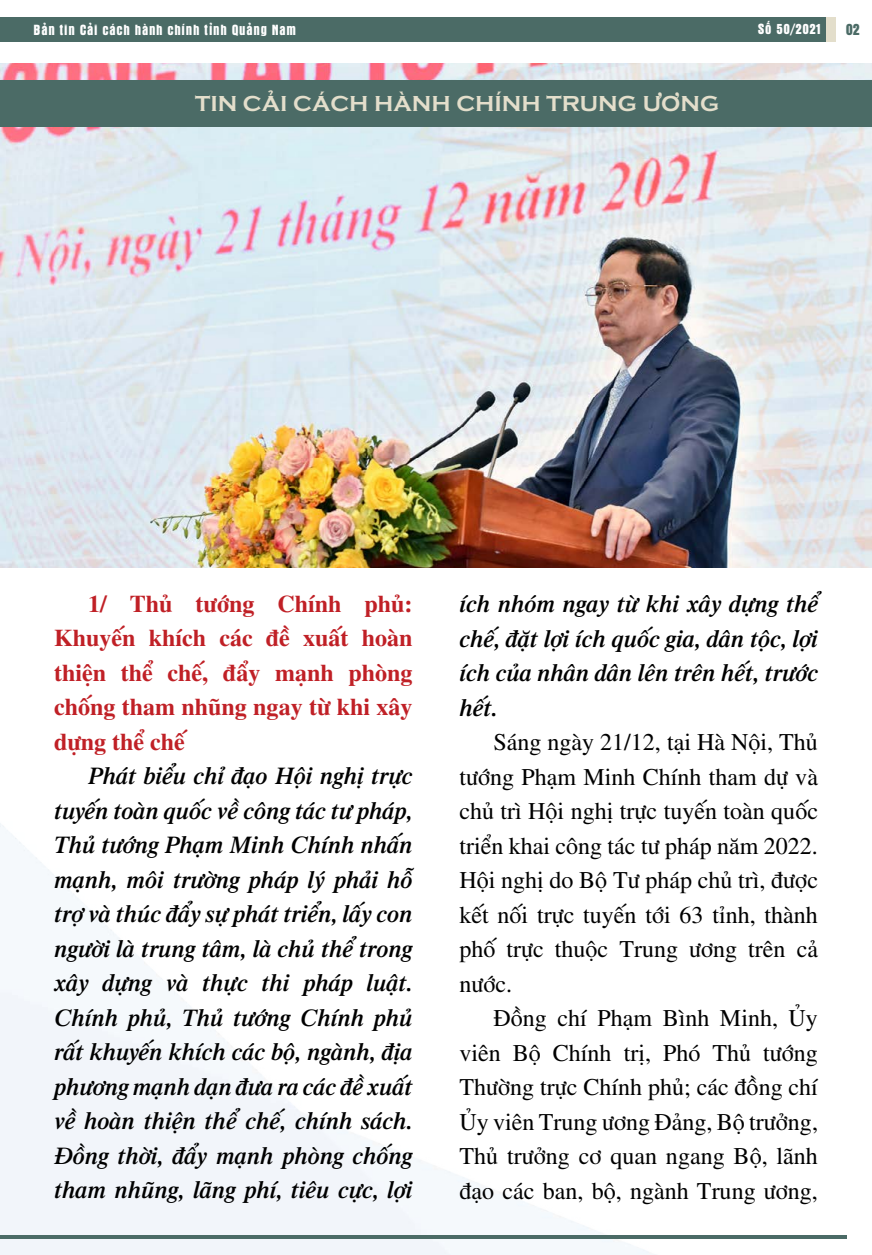
<style>
.page{position:relative;width:872px;height:1255px;background:#fff}
.page>*{position:absolute;margin:0;border:0;box-sizing:border-box;transform-origin:0 0}
.t1{font:italic 700 24px/34.5px "UTM Times";color:#000;text-align:justify}
.t2{font:24px/34.5px "UTM Times";color:#000;text-align:justify}
.t3{font:700 24px/34.5px "UTM Times";color:#c02026;text-align:justify}
.t4{font:700 22.5px "UTM Copperplate";color:#e3decb}
.t5{font:16.5px "UTM Aurora";color:#4b6b66}
.t6{font:15px "UTM Aurora";letter-spacing:.05em;color:#fff}
</style>
<div class="page">
<img style="left:0;top:823px;width:660px;height:431px">
<div style="left:0;top:17px;width:828px;height:25px;background:#4b6b66"></div>
<hr style="left:0;top:1235px;width:846px;height:3px;background:#4b6b66">
<div style="left:825px;top:17px;width:10px;height:25px;background:#e3decb"></div>
<img style="left:0;top:64px;width:872px;height:504px">
<div style="left:0;top:80px;width:872px;height:46px;background:#4b6b66"></div>
<p class="t6" style="left:34px;top:19px;width:264px">Bản tin Cải cách hành chính tỉnh Quảng Nam</p>
<p class="t6" style="left:757px;top:19px;width:64px">Số 50/2021</p>
<p class="t5" style="left:846px;top:18px;width:15px">02</p>
<p class="t4" style="left:195px;top:87px;width:526px">TIN CẢI CÁCH HÀNH CHÍNH TRUNG ƯƠNG</p>
<p class="t3" style="left:54px;top:584px;width:360px;text-indent:34px">1/ Thủ tướng Chính phủ:<br>Khuyến khích các đề xuất hoàn thiện thể chế, đẩy mạnh phòng chống tham nhũng ngay từ khi xây dựng thể chế</p>
<p class="t1" style="left:54px;top:756px;width:360px;text-indent:34px">Phát biểu chỉ đạo Hội nghị trực tuyến toàn quốc về công tác tư pháp, Thủ tướng Phạm Minh Chính nhấn mạnh, môi trường pháp lý phải hỗ trợ và thúc đẩy sự phát triển, lấy con người là trung tâm, là chủ thể trong xây dựng và thực thi pháp luật.<br>Chính phủ, Thủ tướng Chính phủ rất khuyến khích các bộ, ngành, địa phương mạnh dạn đưa ra các đề xuất về hoàn thiện thể chế, chính sách.<br>Đồng thời, đẩy mạnh phòng chống tham nhũng, lãng phí, tiêu cực, lợi</p>
<p class="t1" style="left:459px;top:584px;width:360px">ích nhóm ngay từ khi xây dựng thể chế, đặt lợi ích quốc gia, dân tộc, lợi ích của nhân dân lên trên hết, trước hết.</p>
<p class="t2" style="left:459px;top:723px;width:360px;text-indent:34px">Sáng ngày 21/12, tại Hà Nội, Thủ tướng Phạm Minh Chính tham dự và chủ trì Hội nghị trực tuyến toàn quốc triển khai công tác tư pháp năm 2022.<br>Hội nghị do Bộ Tư pháp chủ trì, được kết nối trực tuyến tới 63 tỉnh, thành phố trực thuộc Trung ương trên cả nước.</p>
<p class="t2" style="left:459px;top:999px;width:360px;text-indent:34px">Đồng chí Phạm Bình Minh, Ủy viên Bộ Chính trị, Phó Thủ tướng Thường trực Chính phủ; các đồng chí Ủy viên Trung ương Đảng, Bộ trưởng, Thủ trưởng cơ quan ngang Bộ, lãnh đạo các ban, bộ, ngành Trung ương,</p>
</div>
